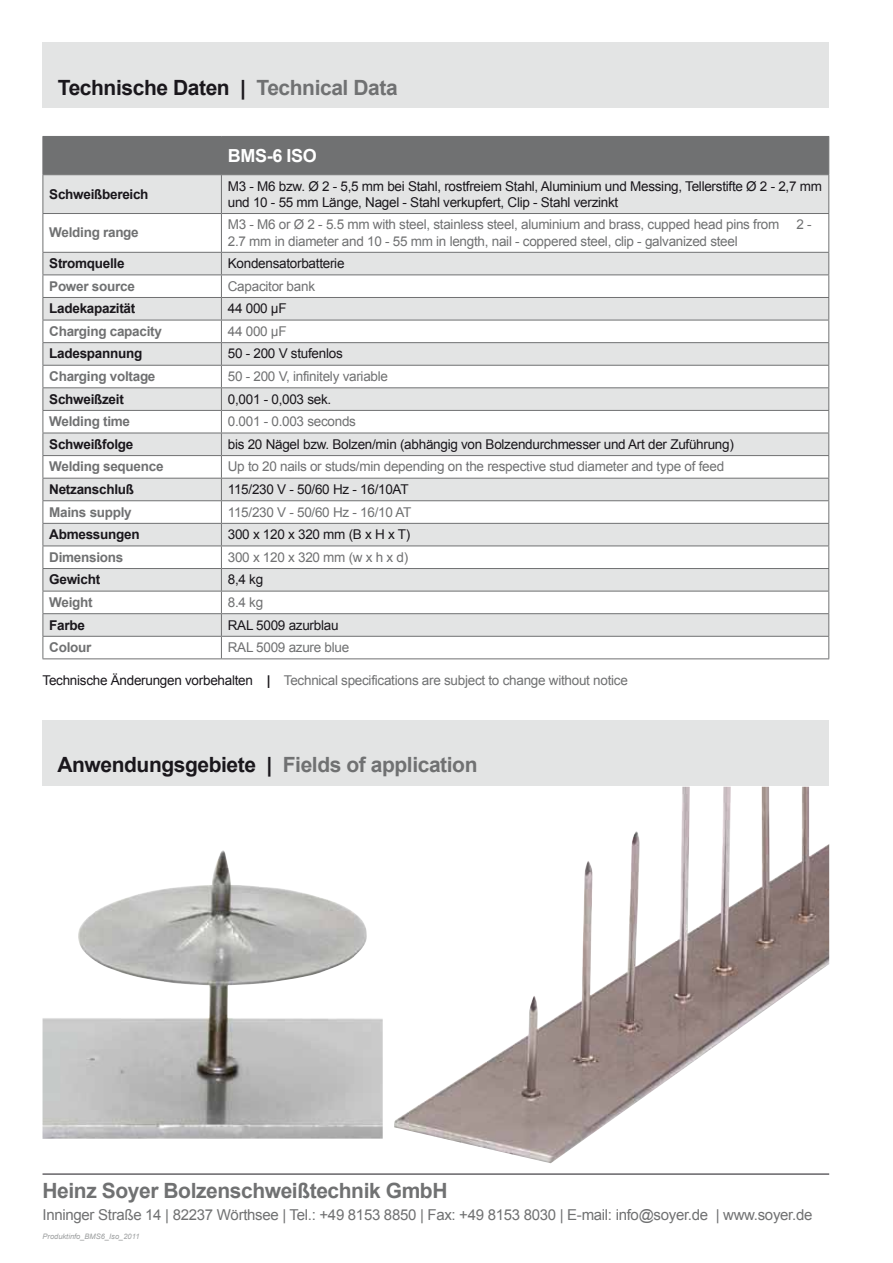
<style>
.page{position:relative;width:893px;height:1263px;background:#fff}
.page>*{position:absolute;margin:0;border:0;box-sizing:border-box;transform-origin:0 0}
.t1{font:700 21px "Arial";letter-spacing:-.02em;color:#707172}
.t2{font:700 21px "Arial";letter-spacing:-.02em;color:#1a171c}
.t3{font:700 18px "Arial";letter-spacing:-.02em;color:#fff}
.t4{font:15px "Arial";letter-spacing:-.02em;color:#707172}
.t5{font:13.5px "Arial";letter-spacing:-.02em;color:#707172}
.t6{font:13.5px/16.2px "Arial";letter-spacing:-.02em;color:#1a171c}
.t7{font:700 13.5px "Arial";letter-spacing:-.02em;color:#707172}
.t8{font:700 13.5px "Arial";letter-spacing:-.02em;color:#1a171c}
.t9{font:italic 7.5px "Arial";color:#9c9e9f}
.s1{color:#707172}
.s2{color:#1a171c}
.s3{font-weight:700;color:#1a171c}
</style>
<div class="page">
<hr style="left:43px;top:1174px;width:786px;height:1px;background:#1a171c">
<img style="left:394px;top:787px;width:435px;height:376px">
<div style="left:43px;top:720px;width:786px;height:66px;background:#e3e4e4"></div>
<div style="left:44px;top:137px;width:784px;height:37px;background:#707172"></div>
<svg style="left:44px;top:175px;width:784px;height:461px;fill:#e3e4e4"></svg>
<hr style="left:43px;top:136px;width:178px;height:1px;background:#707172">
<hr style="left:43px;top:137px;width:1px;height:37px;background:#707172">
<hr style="left:221px;top:136px;width:608px;height:1px;background:#707172">
<hr style="left:221px;top:137px;width:1px;height:37px;background:#707172">
<hr style="left:828px;top:137px;width:1px;height:37px;background:#707172">
<hr style="left:43px;top:174px;width:178px;height:1px;background:#707172">
<hr style="left:43px;top:175px;width:1px;height:38px;background:#707172">
<hr style="left:221px;top:174px;width:608px;height:1px;background:#707172">
<hr style="left:221px;top:175px;width:1px;height:38px;background:#707172">
<hr style="left:828px;top:175px;width:1px;height:38px;background:#707172">
<hr style="left:43px;top:213px;width:178px;height:1px;background:#707172">
<hr style="left:43px;top:214px;width:1px;height:38px;background:#707172">
<hr style="left:221px;top:213px;width:608px;height:1px;background:#707172">
<hr style="left:221px;top:214px;width:1px;height:38px;background:#707172">
<hr style="left:828px;top:214px;width:1px;height:38px;background:#707172">
<hr style="left:43px;top:252px;width:178px;height:1px;background:#707172">
<hr style="left:221px;top:252px;width:608px;height:1px;background:#707172">
<hr style="left:43px;top:274px;width:178px;height:1px;background:#707172">
<hr style="left:221px;top:274px;width:608px;height:1px;background:#707172">
<hr style="left:43px;top:297px;width:178px;height:1px;background:#707172">
<hr style="left:221px;top:297px;width:608px;height:1px;background:#707172">
<hr style="left:43px;top:320px;width:178px;height:1px;background:#707172">
<hr style="left:221px;top:320px;width:608px;height:1px;background:#707172">
<hr style="left:43px;top:342px;width:178px;height:1px;background:#707172">
<hr style="left:221px;top:342px;width:608px;height:1px;background:#707172">
<hr style="left:43px;top:365px;width:178px;height:1px;background:#707172">
<hr style="left:221px;top:365px;width:608px;height:1px;background:#707172">
<hr style="left:43px;top:387px;width:178px;height:1px;background:#707172">
<hr style="left:221px;top:387px;width:608px;height:1px;background:#707172">
<hr style="left:43px;top:410px;width:178px;height:1px;background:#707172">
<hr style="left:221px;top:410px;width:608px;height:1px;background:#707172">
<hr style="left:43px;top:433px;width:178px;height:1px;background:#707172">
<hr style="left:221px;top:433px;width:608px;height:1px;background:#707172">
<hr style="left:43px;top:455px;width:178px;height:1px;background:#707172">
<hr style="left:221px;top:455px;width:608px;height:1px;background:#707172">
<hr style="left:43px;top:478px;width:178px;height:1px;background:#707172">
<hr style="left:221px;top:478px;width:608px;height:1px;background:#707172">
<hr style="left:43px;top:500px;width:178px;height:1px;background:#707172">
<hr style="left:221px;top:500px;width:608px;height:1px;background:#707172">
<hr style="left:43px;top:523px;width:178px;height:1px;background:#707172">
<hr style="left:221px;top:523px;width:608px;height:1px;background:#707172">
<hr style="left:43px;top:545px;width:178px;height:1px;background:#707172">
<hr style="left:221px;top:545px;width:608px;height:1px;background:#707172">
<hr style="left:43px;top:568px;width:178px;height:1px;background:#707172">
<hr style="left:221px;top:568px;width:608px;height:1px;background:#707172">
<hr style="left:43px;top:591px;width:178px;height:1px;background:#707172">
<hr style="left:221px;top:591px;width:608px;height:1px;background:#707172">
<hr style="left:43px;top:613px;width:178px;height:1px;background:#707172">
<hr style="left:221px;top:613px;width:608px;height:1px;background:#707172">
<hr style="left:43px;top:636px;width:178px;height:1px;background:#707172">
<svg style="left:43px;top:253px;width:1px;height:405px"></svg>
<hr style="left:221px;top:636px;width:608px;height:1px;background:#707172">
<svg style="left:221px;top:253px;width:1px;height:405px"></svg>
<svg style="left:828px;top:253px;width:1px;height:405px"></svg>
<hr style="left:43px;top:658px;width:178px;height:1px;background:#707172">
<hr style="left:221px;top:658px;width:608px;height:1px;background:#707172">
<img style="left:43px;top:850px;width:340px;height:288px">
<div style="left:43px;top:43px;width:786px;height:65px;background:#e3e4e4"></div>
<h1 class="t2" style="left:58px;top:74px;width:341px">Technische Daten | <span class="s1">Technical Data</span></h1>
<h2 class="t3" style="left:228px;top:143px;width:91px">BMS-6 ISO</h2>
<p class="t8" style="left:49px;top:185px;width:101px">Schweißbereich</p>
<p class="t6" style="left:228px;top:178px;width:596px">M3 - M6 bzw. Ø 2 - 5,5 mm bei Stahl, rostfreiem Stahl, Aluminium und Messing, Tellerstifte Ø 2 - 2,7 mm und 10 - 55 mm Länge, Nagel - Stahl verkupfert, Clip - Stahl verzinkt</p>
<p class="t7" style="left:49px;top:224px;width:91px">Welding range</p>
<p class="t5" style="left:228px;top:216px;width:553px">M3 - M6 or Ø 2 - 5.5 mm with steel, stainless steel, aluminium and brass, cupped head pins from</p>
<p class="t5" style="left:797px;top:216px;width:17px">2 -</p>
<p class="t5" style="left:228px;top:232px;width:511px">2.7 mm in diameter and 10 - 55 mm in length, nail - coppered steel, clip - galvanized steel</p>
<p class="t8" style="left:49px;top:254px;width:77px">Stromquelle</p>
<p class="t6" style="left:228px;top:255px;width:118px">Kondensatorbatterie</p>
<p class="t7" style="left:49px;top:277px;width:87px">Power source</p>
<p class="t5" style="left:228px;top:277px;width:89px">Capacitor bank</p>
<p class="t8" style="left:49px;top:300px;width:88px">Ladekapazität</p>
<p class="t6" style="left:228px;top:301px;width:60px">44 000 μF</p>
<p class="t7" style="left:49px;top:322px;width:114px">Charging capacity</p>
<p class="t5" style="left:228px;top:322px;width:60px">44 000 μF</p>
<p class="t8" style="left:49px;top:345px;width:95px">Ladespannung</p>
<p class="t6" style="left:228px;top:346px;width:116px">50 - 200 V stufenlos</p>
<p class="t7" style="left:49px;top:367px;width:108px">Charging voltage</p>
<p class="t5" style="left:228px;top:367px;width:162px">50 - 200 V, infinitely variable</p>
<p class="t8" style="left:49px;top:390px;width:76px">Schweißzeit</p>
<p class="t6" style="left:228px;top:391px;width:105px">0,001 - 0,003 sek.</p>
<p class="t7" style="left:49px;top:412px;width:82px">Welding time</p>
<p class="t5" style="left:228px;top:413px;width:130px">0.001 - 0.003 seconds</p>
<p class="t8" style="left:49px;top:435px;width:86px">Schweißfolge</p>
<p class="t6" style="left:228px;top:436px;width:508px">bis 20 Nägel bzw. Bolzen/min (abhängig von Bolzendurchmesser und Art der Zuführung)</p>
<p class="t7" style="left:49px;top:458px;width:116px">Welding sequence</p>
<p class="t5" style="left:228px;top:458px;width:498px">Up to 20 nails or studs/min depending on the respective stud diameter and type of feed</p>
<p class="t8" style="left:49px;top:480px;width:86px">Netzanschluß</p>
<p class="t6" style="left:228px;top:481px;width:182px">115/230 V - 50/60 Hz - 16/10AT</p>
<p class="t7" style="left:49px;top:503px;width:84px">Mains supply</p>
<p class="t5" style="left:228px;top:503px;width:185px">115/230 V - 50/60 Hz - 16/10 AT</p>
<p class="t8" style="left:49px;top:525px;width:92px">Abmessungen</p>
<p class="t6" style="left:228px;top:526px;width:184px">300 x 120 x 320 mm (B x H x T)</p>
<p class="t7" style="left:49px;top:548px;width:76px">Dimensions</p>
<p class="t5" style="left:228px;top:548px;width:182px">300 x 120 x 320 mm (w x h x d)</p>
<p class="t8" style="left:49px;top:571px;width:52px">Gewicht</p>
<p class="t6" style="left:228px;top:572px;width:37px">8,4 kg</p>
<p class="t7" style="left:49px;top:593px;width:45px">Weight</p>
<p class="t5" style="left:228px;top:593px;width:37px">8.4 kg</p>
<p class="t8" style="left:49px;top:616px;width:37px">Farbe</p>
<p class="t6" style="left:228px;top:617px;width:112px">RAL 5009 azurblau</p>
<p class="t7" style="left:49px;top:638px;width:44px">Colour</p>
<p class="t5" style="left:228px;top:638px;width:123px">RAL 5009 azure blue</p>
<p class="t5" style="left:43px;top:672px;width:587px"><span class="s2">Technische Änderungen vorbehalten</span> <span class="s3">|</span> Technical specifications are subject to change without notice</p>
<h1 class="t1" style="left:57px;top:751px;width:421px"><span class="s2">Anwendungsgebiete |</span> Fields of application</h1>
<h1 class="t1" style="left:43px;top:1177px;width:406px">Heinz Soyer Bolzenschweißtechnik GmbH</h1>
<p class="t4" style="left:43px;top:1205px;width:771px">Inninger Straße 14 | 82237 Wörthsee | Tel.: +49 8153 8850 | Fax: +49 8153 8030 | E-mail: info@soyer.de | www.soyer.de</p>
<p class="t9" style="left:43px;top:1231px;width:99px">Produktinfo_BMS6_Iso_2011</p>
</div>
